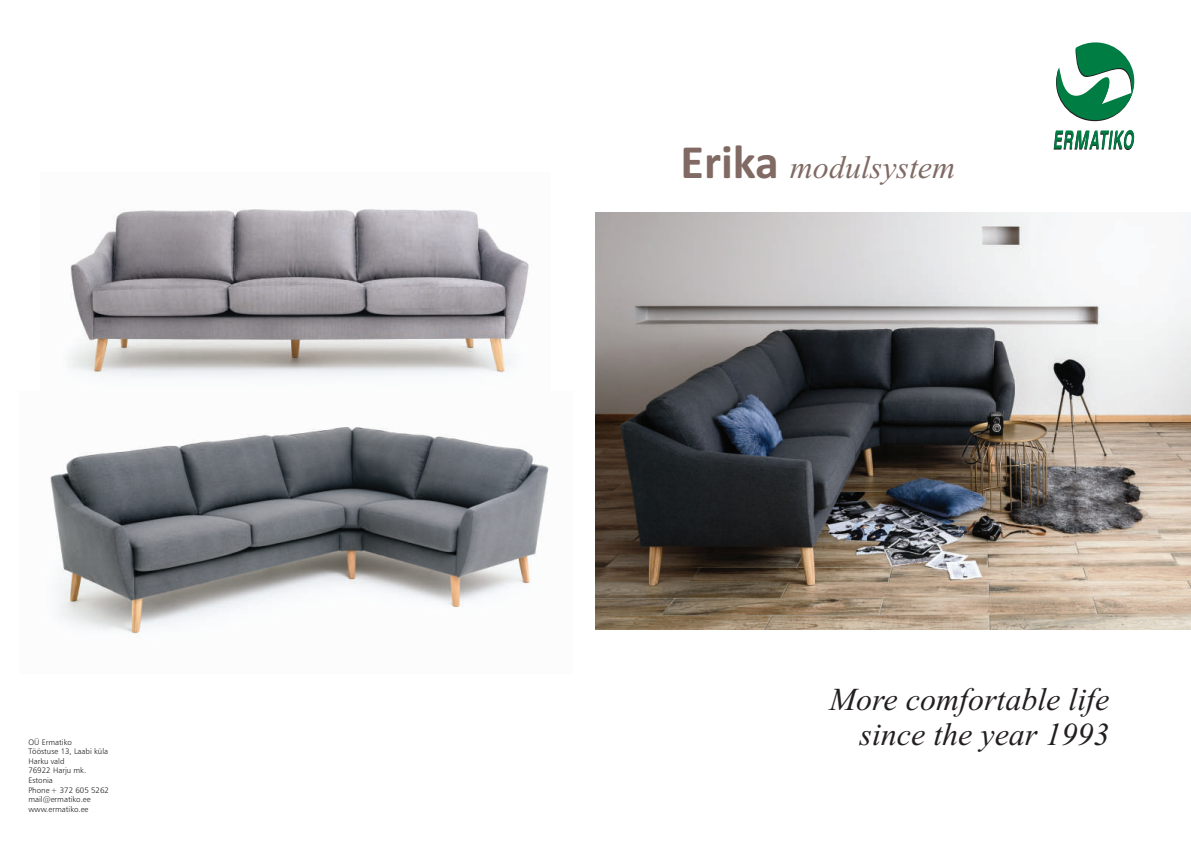
<style>
.page{position:relative;width:1191px;height:842px;background:#fff}
.page>*{position:absolute;margin:0;border:0;box-sizing:border-box;transform-origin:0 0}
.t1{font:italic 32px "Times New Roman";color:#231f20}
.t2{font:italic 32px "Times New Roman";color:#806a63}
.t3{font:8px/9.6px "Humanist 777 BT Light B";color:#231f20}
.s1{font-family:"Calibri";font-weight:700;font-style:normal;font-size:48px}
</style>
<div class="page">
<img style="left:595px;top:213px;width:596px;height:416px">
<svg style="left:1053px;top:130px;width:81px;height:20px"></svg>
<svg style="left:1056px;top:42px;width:78px;height:79px"></svg>
<img style="left:50px;top:427px;width:499px;height:207px">
<img style="left:66px;top:209px;width:463px;height:169px">
<p class="t3" style="left:28px;top:738px;width:45px">OÜ Ermatiko</p>
<p class="t3" style="left:28px;top:747px;width:82px">Tööstuse 13, Laabi küla<br>Harku vald<br>76922 Harju mk.<br>Estonia<br>Phone + 372 605 5262 mail@ermatiko.ee www.ermatiko.ee</p>
<h1 class="t2" style="left:680px;top:156px;width:276px"><span class="s1">Erika</span> modulsystem</h1>
<h1 class="t1" style="left:829px;top:687px;width:281px">More comfortable life</h1>
<h1 class="t1" style="left:859px;top:723px;width:251px">since the year 1993</h1>
</div>
